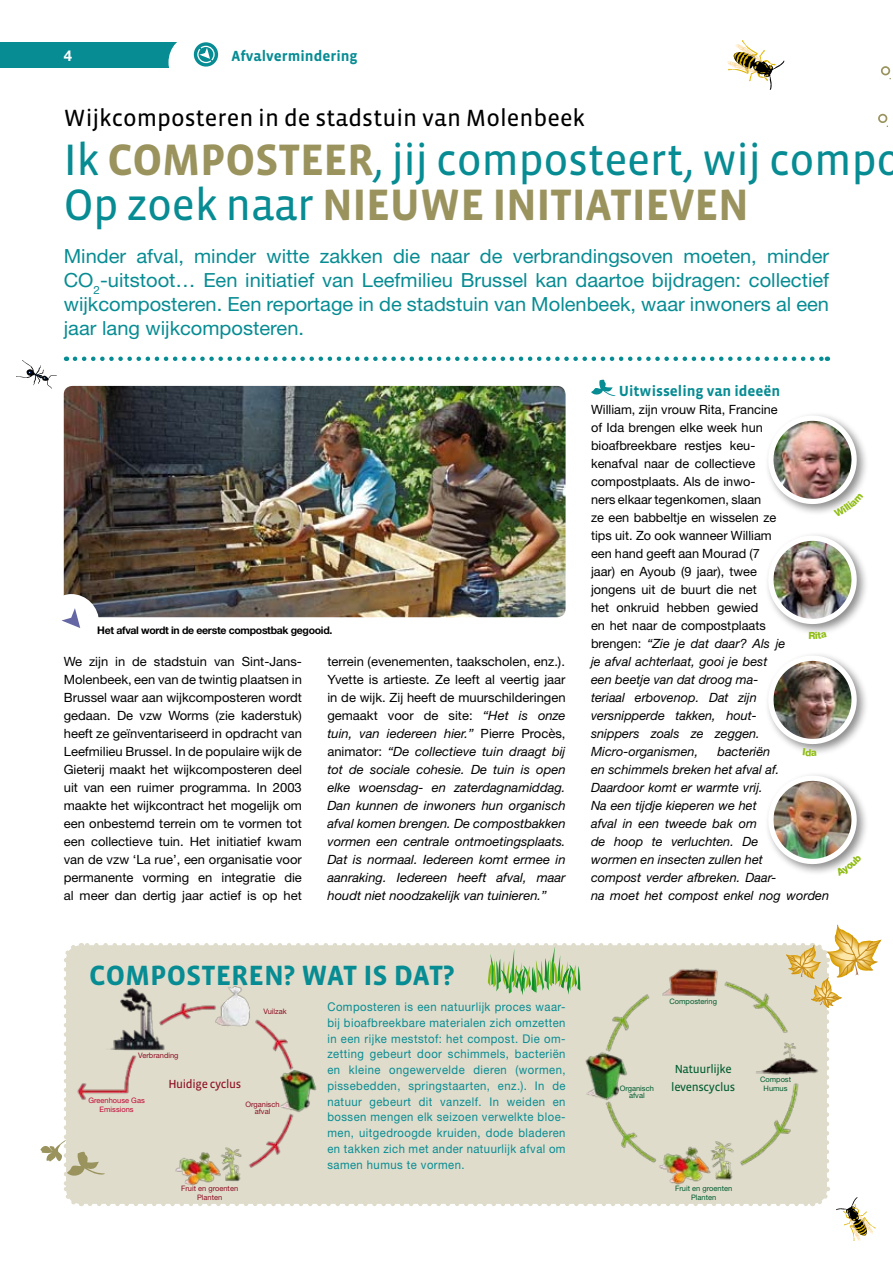
<style>
.page{position:relative;width:893px;height:1263px;background:#fff}
.page>*{position:absolute;margin:0;border:0;box-sizing:border-box;transform-origin:0 0}
.t1{font:45px/45px "Vista Sans Reg";letter-spacing:-.01em;color:#078c93}
.t2{font:700 45px "Vista Sans";letter-spacing:-.01em;color:#9a935e}
.t3{font:700 28.5px "Vista Sans";color:#078c93}
.t4{font:24px "Vista Sans Reg";color:#000}
.t5{font:19.5px/24px "Helvetica Neue";color:#078c93;text-align:justify}
.t6{font:700 15px "Vista Sans";color:#078c93}
.t7{font:700 15px "Helvetica Neue";color:#fff}
.t8{font:12.75px/18px "Helvetica Neue";color:#000;text-align:justify}
.t9{font:italic 12.75px/18px "Helvetica Neue";color:#000;text-align:justify}
.t10{font:12px/15.8px "Helvetica Neue";letter-spacing:.04em;color:#078c93;text-align:justify;scale:.94 1}
.t11{font:12px "Vista Sans Reg";letter-spacing:-.03em;color:#005c30}
.t12{font:12px "Vista Sans Reg";letter-spacing:-.03em;color:#8d0e23}
.t13{font:700 10.5px "Helvetica Neue";letter-spacing:-.03em;color:#000}
.t14{font:7.5px/9px "Helvetica Neue";color:#005c30;text-align:center}
.t15{font:7.5px/7.5px "Helvetica Neue";color:#8d0e23;text-align:center}
.t16{font:7.5px/9px "Helvetica Neue";color:#c10736;text-align:center}
.s1{font-family:"Vista Sans";font-weight:700;color:#9a935e}
.s2{font-style:normal}
.s3{font-style:italic}
</style>
<div class="page">
<svg style="left:881px;top:66px;width:10px;height:13px"></svg>
<svg style="left:878px;top:114px;width:10px;height:13px"></svg>
<div style="left:0;top:43px;width:191px;height:25px;background:#078c93"></div>
<div style="left:168px;top:35px;width:50px;height:54px;background:#fff;border-radius:50%"></div>
<svg style="left:194px;top:42px;width:24px;height:25px"></svg>
<svg style="left:196px;top:45px;width:19px;height:19px"></svg>
<svg style="left:75px;top:356px;width:753px;height:5px"></svg>
<img style="left:64px;top:386px;width:502px;height:231px">
<svg style="left:591px;top:379px;width:25px;height:17px"></svg>
<svg style="left:16px;top:360px;width:41px;height:29px"></svg>
<svg style="left:727px;top:40px;width:57px;height:50px"></svg>
<svg style="left:40px;top:925px;width:842px;height:316px"></svg>
<div style="left:764px;top:531px;width:104px;height:105px;background:#000;opacity:.45"></div>
<img style="left:764px;top:531px;width:101px;height:95px">
<svg style="left:61px;top:594px;width:38px;height:34px"></svg>
<img style="left:68px;top:976px;width:259px;height:221px">
<img style="left:569px;top:961px;width:251px;height:227px">
<img style="left:767px;top:414px;width:98px;height:99px">
<img style="left:767px;top:774px;width:98px;height:99px">
<svg style="left:809px;top:632px;width:18px;height:4px"></svg>
<img style="left:767px;top:654px;width:98px;height:99px">
<p class="t7" style="left:64px;top:47px;width:10px">4</p>
<p class="t6" style="left:232px;top:48px;width:128px">AFVALVERMINDERING</p>
<h3 class="t4" style="left:64px;top:106px;width:523px">Wijkcomposteren in de stadstuin van Molenbeek</h3>
<h1 class="t1" style="left:64px;top:139px;width:839px">Ik <span class="s1">COMPOSTEER</span>, jij composteert, wij compo<br>Op zoek naar <span class="s1">NIEUWE</span></h1>
<h1 class="t2" style="left:493px;top:182px;width:258px">INITIATIEVEN</h1>
<p class="t5" style="left:64px;top:244px;width:767px">Minder afval, minder witte zakken die naar de verbrandingsoven moeten, minder CO<sub>2</sub>-uitstoot… Een initiatief van Leefmilieu Brussel kan daartoe bijdragen: collectief wijkcomposteren. Een reportage in de stadstuin van Molenbeek, waar inwoners al een jaar lang wijkcomposteren.</p>
<p class="t13" style="left:97px;top:624px;width:237px">Het afval wordt in de eerste compostbak gegooid.</p>
<p class="t8" style="left:64px;top:652px;width:240px">We zijn in de stadstuin van Sint-Jans-Molenbeek, een van de twintig plaatsen in Brussel waar aan wijkcomposteren wordt gedaan. De vzw Worms (zie kaderstuk) heeft ze geïnventariseerd in opdracht van Leefmilieu Brussel. In de populaire wijk de Gieterij maakt het wijkcomposteren deel uit van een ruimer programma. In 2003 maakte het wijkcontract het mogelijk om een onbestemd terrein om te vormen tot een collectieve tuin. Het initiatief kwam van de vzw ‘La rue’, een organisatie voor permanente vorming en integratie die al meer dan dertig jaar actief is op het</p>
<p class="t9" style="left:327px;top:652px;width:240px"><span class="s2">terrein (evenementen, taakscholen, enz.).<br>Yvette is artieste. Ze leeft al veertig jaar in de wijk. Zij heeft de muurschilderingen gemaakt voor de site:</span> “Het is onze tuin, van iedereen hier.” <span class="s2">Pierre Procès, animator:</span> “De collectieve tuin draagt bij tot de sociale cohesie. De tuin is open elke woensdag- en zaterdagnamiddag.<br>Dan kunnen de inwoners hun organisch afval komen brengen. De compostbakken vormen een centrale ontmoetingsplaats.<br>Dat is normaal. Iedereen komt ermee in aanraking. Iedereen heeft afval, maar houdt niet noodzakelijk van tuinieren.”</p>
<p class="t6" style="left:619px;top:383px;width:163px">UITWISSELING VAN IDEEËN</p>
<p class="t8" style="left:591px;top:400px;width:196px;text-align:left">William, zijn vrouw Rita, Francine of Ida brengen elke week hun bioafbreekbare restjes keu&shy;kenafval naar de collectieve compostplaats. Als de inwo-<br>ners elkaar tegenkomen, slaan<br>ze een babbeltje en wisselen ze tips uit. Zo ook wanneer William een hand geeft aan Mourad (7 jaar) en Ayoub (9 jaar), twee jongens uit de buurt die net<br>het onkruid hebben gewied<br>en het naar de compostplaats brengen: <span class="s3">“Zie je dat daar? Als je je afval achterlaat, gooi je best een beetje van dat droog ma&shy;teriaal erbovenop. Dat zijn versnipperde takken, hout&shy;snippers zoals ze zeggen.<br>Micro-organismen,</span></p>
<p class="t9" style="left:591px;top:742px;width:240px;text-align:left;text-indent:126px">bacteriën<br>en schimmels breken het afval af.<br>Daardoor komt er warmte vrij.<br>Na een tijdje kieperen we het<br>afval in een tweede bak om<br>de hoop te verluchten. De<br>wormen en insecten zullen het<br>compost verder afbreken. Daar-<br>na moet het compost enkel nog worden</p>
<h2 class="t3" style="left:89px;top:961px;width:367px">COMPOSTEREN? WAT IS DAT?</h2>
<p class="t10" style="left:327px;top:999px;width:255px">Composteren is een natuurlijk proces waar&shy;bij bioafbreekbare materialen zich omzetten in een rijke meststof: het compost. Die om&shy;zetting gebeurt door schimmels, bacteriën en kleine ongewervelde dieren (wormen, pissebedden, springstaarten, enz.). In de natuur gebeurt dit vanzelf. In weiden en bossen mengen elk seizoen verwelkte bloe&shy;men, uitgedroogde kruiden, dode bladeren en takken zich met ander natuurlijk afval om samen humus te vormen.</p>
<p class="t14" style="left:669px;top:997px;width:49px">Compostering</p>
<p class="t15" style="left:263px;top:1008px;width:25px">Vuilzak</p>
<p class="t15" style="left:138px;top:1052px;width:42px">Verbranding</p>
<p class="t11" style="left:675px;top:1063px;width:59px">Natuurlijke</p>
<p class="t12" style="left:168px;top:1078px;width:74px">Huidige cyclus</p>
<p class="t11" style="left:671px;top:1081px;width:65px">levenscyclus</p>
<p class="t14" style="left:620px;top:1084px;width:36px;line-height:7.5px">Organisch afval</p>
<p class="t16" style="left:89px;top:1095px;width:58px">Greenhouse Gas<br>Emissions</p>
<p class="t15" style="left:245px;top:1100px;width:36px">Organisch afval</p>
<p class="t15" style="left:181px;top:1183px;width:59px;line-height:9px">Fruit en groenten<br>Planten</p>
<p class="t14" style="left:675px;top:1183px;width:59px">Fruit en groenten<br>Planten</p>
<p class="t14" style="left:760px;top:1074px;width:32px">Compost<br>Humus</p>
</div>
